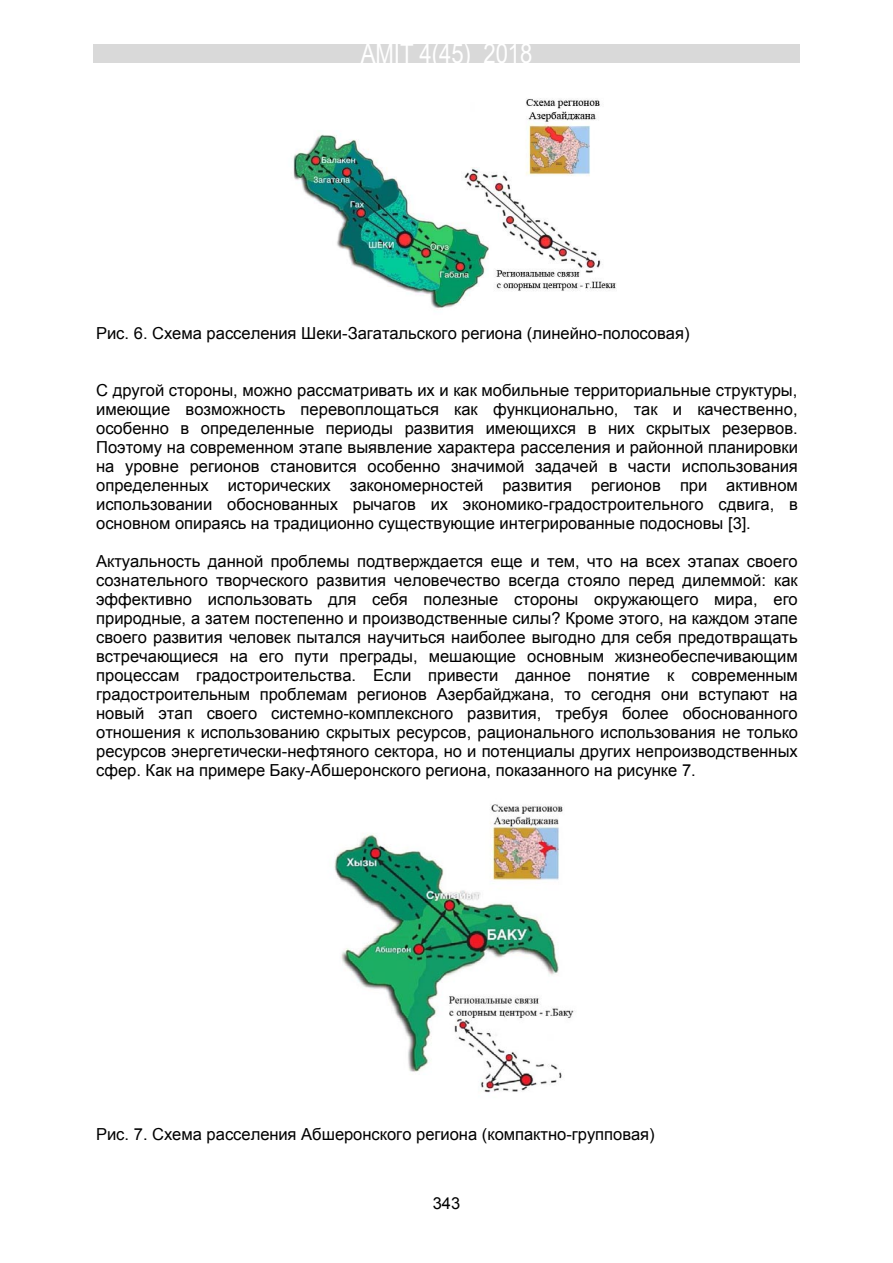
<style>
.page{position:relative;width:893px;height:1263px;background:#fff}
.page>*{position:absolute;margin:0;border:0;box-sizing:border-box;transform-origin:0 0}
.t1{font:27px "Arial Narrow";color:#fff}
.t2{font:16.5px/19px "Arial";color:#000;text-align:justify}
.t3{font:16.5px "Arial";color:#000}
.s1{font-style:inherit}
</style>
<div class="page">
<div style="left:93px;top:44px;width:707px;height:19px;background:#d9d9d9"></div>
<img style="left:293px;top:98px;width:323px;height:210px">
<img style="left:334px;top:804px;width:241px;height:289px">
<h1 class="t1" style="left:361px;top:34px;width:173px">AMIT 4(45) 2018</h1>
<p class="t2" style="left:96px;top:324px;width:595px">Рис. 6. Схема расселения Шеки<span class="s1">-</span>Загатальского региона (линейно<span class="s1">-</span>полосовая)</p>
<p class="t2" style="left:96px;top:381px;width:703px">С другой стороны, можно рассматривать их и как мобильные территориальные структуры, имеющие возможность перевоплощаться как функционально, так и качественно, особенно в определенные периоды развития имеющихся в них скрытых резервов.<br>Поэтому на современном этапе выявление характера расселения и районной планировки на уровне регионов становится особенно значимой задачей в части использования определенных исторических закономерностей развития регионов при активном использовании обоснованных рычагов их экономико<span class="s1">-</span>градостроительного сдвига, в основном опираясь на традиционно существующие интегрированные подосновы [3].</p>
<p class="t2" style="left:96px;top:552px;width:703px">Актуальность данной проблемы подтверждается еще и тем, что на всех этапах своего сознательного творческого развития человечество всегда стояло перед дилеммой: как эффективно использовать для себя полезные стороны окружающего мира, его природные, а затем постепенно и производственные силы? Кроме этого, на каждом этапе своего развития человек пытался научиться наиболее выгодно для себя предотвращать встречающиеся на его пути преграды, мешающие основным жизнеобеспечивающим процессам градостроительства. Если привести данное понятие к современным градостроительным проблемам регионов Азербайджана, то сегодня они вступают на новый этап своего системно<span class="s1">-</span>комплексного развития, требуя более обоснованного отношения к использованию скрытых ресурсов, рационального использования не только ресурсов энергетически<span class="s1">-</span>нефтяного сектора, но и потенциалы других непроизводственных сфер. Как на примере Баку<span class="s1">-</span>Абшеронского региона, показанного на рисунке 7.</p>
<p class="t2" style="left:96px;top:1125px;width:560px">Рис. 7. Схема расселения Абшеронского региона (компактно<span class="s1">-</span>групповая)</p>
<p class="t3" style="left:433px;top:1192px;width:29px">343</p>
</div>
